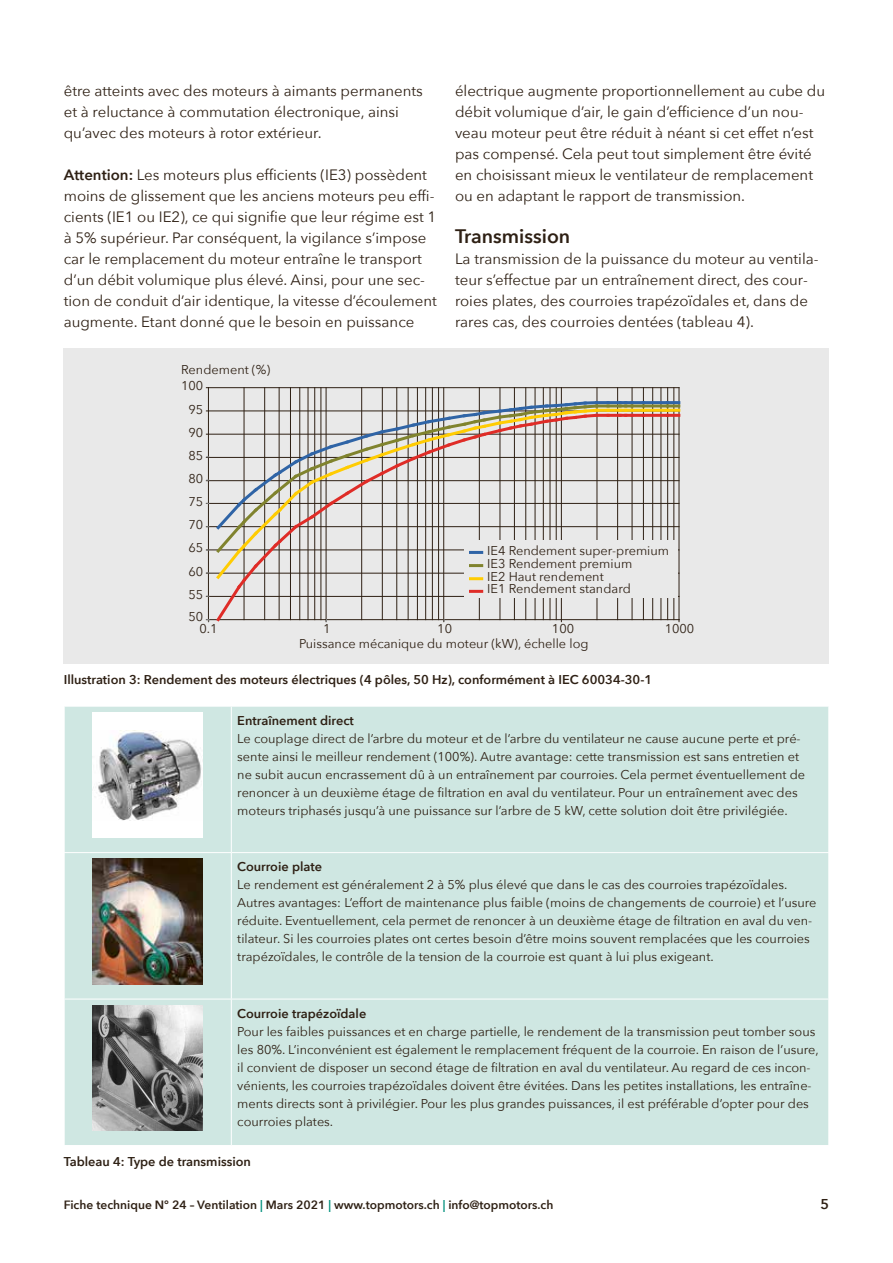
<style>
.page{position:relative;width:893px;height:1263px;background:#fff}
.page>*{position:absolute;margin:0;border:0;box-sizing:border-box;transform-origin:0 0}
.t1{font:600 19.5px "Avenir Next";color:#2e2014}
.t2{font:15px/21px "Avenir Next";color:#2e2014}
.t3{font:600 14.25px "Avenir Next";color:#2e2014}
.t4{font:12.75px/18px "Avenir Next";color:#2e2014}
.t5{font:600 12.75px "Avenir Next";color:#2e2014}
.t6{font:600 12px "Avenir Next";color:#2e2014}
.s1{font-weight:600}
.s2{color:#00907d}
</style>
<div class="page">
<div style="left:65px;top:707px;width:763px;height:438px;background:#cfe7e2"></div>
<hr style="left:231px;top:706px;width:1px;height:146px;background:#fff">
<hr style="left:64px;top:852px;width:167px;height:1px;background:#fff">
<hr style="left:231px;top:852px;width:598px;height:1px;background:#fff">
<hr style="left:231px;top:853px;width:1px;height:146px;background:#fff">
<hr style="left:64px;top:999px;width:167px;height:1px;background:#fff">
<hr style="left:231px;top:999px;width:598px;height:1px;background:#fff">
<hr style="left:231px;top:999px;width:1px;height:146px;background:#fff">
<div style="left:93px;top:712px;width:110px;height:126px;background:#fff"></div>
<img style="left:98px;top:730px;width:105px;height:91px">
<img style="left:93px;top:859px;width:110px;height:125px">
<img style="left:93px;top:1005px;width:110px;height:126px">
<div style="left:64px;top:348px;width:765px;height:315px;background:#e9e9e9"></div>
<hr style="left:208px;top:596px;width:471px;height:1px;background:#2e2014">
<hr style="left:208px;top:573px;width:471px;height:1px;background:#2e2014">
<hr style="left:208px;top:550px;width:471px;height:1px;background:#2e2014">
<hr style="left:208px;top:526px;width:471px;height:1px;background:#2e2014">
<hr style="left:208px;top:503px;width:471px;height:1px;background:#2e2014">
<hr style="left:208px;top:480px;width:471px;height:1px;background:#2e2014">
<hr style="left:208px;top:457px;width:471px;height:1px;background:#2e2014">
<hr style="left:208px;top:434px;width:471px;height:1px;background:#2e2014">
<hr style="left:208px;top:387px;width:471px;height:1px;background:#2e2014">
<hr style="left:244px;top:388px;width:1px;height:232px;background:#2e2014">
<hr style="left:264px;top:388px;width:1px;height:232px;background:#2e2014">
<hr style="left:279px;top:388px;width:1px;height:232px;background:#2e2014">
<hr style="left:290px;top:388px;width:1px;height:232px;background:#2e2014">
<hr style="left:299px;top:388px;width:1px;height:232px;background:#2e2014">
<hr style="left:308px;top:388px;width:1px;height:232px;background:#2e2014">
<hr style="left:314px;top:388px;width:1px;height:232px;background:#2e2014">
<hr style="left:321px;top:388px;width:1px;height:232px;background:#2e2014">
<hr style="left:326px;top:388px;width:1px;height:232px;background:#2e2014">
<hr style="left:361px;top:388px;width:1px;height:232px;background:#2e2014">
<hr style="left:382px;top:388px;width:1px;height:232px;background:#2e2014">
<hr style="left:396px;top:388px;width:1px;height:232px;background:#2e2014">
<hr style="left:408px;top:388px;width:1px;height:232px;background:#2e2014">
<hr style="left:417px;top:388px;width:1px;height:232px;background:#2e2014">
<hr style="left:425px;top:388px;width:1px;height:232px;background:#2e2014">
<hr style="left:432px;top:388px;width:1px;height:232px;background:#2e2014">
<hr style="left:438px;top:388px;width:1px;height:232px;background:#2e2014">
<hr style="left:443px;top:388px;width:1px;height:232px;background:#2e2014">
<hr style="left:479px;top:388px;width:1px;height:232px;background:#2e2014">
<hr style="left:500px;top:388px;width:1px;height:232px;background:#2e2014">
<hr style="left:514px;top:388px;width:1px;height:232px;background:#2e2014">
<hr style="left:525px;top:388px;width:1px;height:232px;background:#2e2014">
<hr style="left:535px;top:388px;width:1px;height:232px;background:#2e2014">
<hr style="left:543px;top:388px;width:1px;height:232px;background:#2e2014">
<hr style="left:550px;top:388px;width:1px;height:232px;background:#2e2014">
<hr style="left:556px;top:388px;width:1px;height:232px;background:#2e2014">
<hr style="left:561px;top:388px;width:1px;height:232px;background:#2e2014">
<hr style="left:597px;top:388px;width:1px;height:232px;background:#2e2014">
<hr style="left:617px;top:388px;width:1px;height:232px;background:#2e2014">
<hr style="left:632px;top:388px;width:1px;height:232px;background:#2e2014">
<hr style="left:643px;top:388px;width:1px;height:232px;background:#2e2014">
<hr style="left:652px;top:388px;width:1px;height:232px;background:#2e2014">
<hr style="left:661px;top:388px;width:1px;height:232px;background:#2e2014">
<hr style="left:667px;top:388px;width:1px;height:232px;background:#2e2014">
<hr style="left:674px;top:388px;width:1px;height:232px;background:#2e2014">
<hr style="left:679px;top:388px;width:1px;height:232px;background:#2e2014">
<hr style="left:208px;top:388px;width:1px;height:232px;background:#2e2014">
<hr style="left:208px;top:619px;width:471px;height:1px;background:#2e2014">
<div style="left:464px;top:540px;width:213px;height:58px;background:#e9e9e9"></div>
<hr style="left:643px;top:401px;width:24px;height:3px;background:#2f64a6">
<hr style="left:643px;top:404px;width:24px;height:3px;background:#80832e">
<hr style="left:643px;top:409px;width:24px;height:3px;background:#ffcc02">
<svg style="left:206px;top:400px;width:437px;height:223px"></svg>
<hr style="left:643px;top:414px;width:24px;height:3px;background:#df2c27">
<svg style="left:667px;top:401px;width:12px;height:16px"></svg>
<p class="t2" style="left:64px;top:80px;width:361px">être atteints avec des moteurs à aimants permanents et à reluctance à commutation électronique, ainsi qu’avec des moteurs à rotor extérieur.</p>
<p class="t2" style="left:64px;top:164px;width:375px"><span class="s1">Attention:</span> Les moteurs plus efficients (IE3) possèdent moins de glissement que les anciens moteurs peu effi&shy;cients (IE1 ou IE2), ce qui signifie que leur régime est 1 à 5% supérieur. Par conséquent, la vigilance s’impose car le remplacement du moteur entraîne le transport d’un débit volumique plus élevé. Ainsi, pour une sec&shy;tion de conduit d’air identique, la vitesse d’écoulement augmente. Etant donné que le besoin en puissance</p>
<p class="t4" style="left:181px;top:360px;width:91px">Rendement (%)</p>
<p class="t4" style="left:181px;top:376px;width:24px">100</p>
<p class="t4" style="left:189px;top:399px;width:16px">95</p>
<p class="t4" style="left:189px;top:423px;width:16px">90</p>
<p class="t4" style="left:189px;top:446px;width:16px">85</p>
<p class="t4" style="left:189px;top:469px;width:16px">80</p>
<p class="t4" style="left:189px;top:492px;width:16px">75</p>
<p class="t4" style="left:189px;top:515px;width:16px">70</p>
<p class="t4" style="left:189px;top:538px;width:16px">65</p>
<p class="t4" style="left:189px;top:562px;width:16px">60</p>
<p class="t4" style="left:189px;top:585px;width:16px">55</p>
<p class="t4" style="left:189px;top:607px;width:16px">50</p>
<p class="t2" style="left:455px;top:80px;width:372px">électrique augmente proportionnellement au cube du débit volumique d’air, le gain d’efficience d’un nou&shy;veau moteur peut être réduit à néant si cet effet n’est pas compensé. Cela peut tout simplement être évité en choisissant mieux le ventilateur de remplacement ou en adaptant le rapport de transmission.</p>
<h1 class="t1" style="left:455px;top:219px;width:117px">Transmission</h1>
<p class="t2" style="left:455px;top:248px;width:365px">La transmission de la puissance du moteur au ventila&shy;teur s’effectue par un entraînement direct, des cour&shy;roies plates, des courroies trapézoïdales et, dans de rares cas, des courroies dentées (tableau 4).</p>
<p class="t4" style="left:487px;top:543px;width:183px;line-height:12.9px">IE4 Rendement super-premium<br>IE3 Rendement premium<br>IE2 Haut rendement<br>IE1 Rendement standard</p>
<p class="t4" style="left:200px;top:619px;width:20px">0.1</p>
<p class="t4" style="left:323px;top:619px;width:9px">1</p>
<p class="t4" style="left:437px;top:619px;width:16px">10</p>
<p class="t4" style="left:552px;top:619px;width:24px">100</p>
<p class="t4" style="left:665px;top:619px;width:31px">1000</p>
<p class="t4" style="left:299px;top:634px;width:291px">Puissance mécanique du moteur (kW), échelle log</p>
<p class="t5" style="left:64px;top:669px;width:590px">Illustration 3: Rendement des moteurs électriques (4 pôles, 50 Hz), conformément à IEC 60034-30-1</p>
<p class="t5" style="left:237px;top:709px;width:118px">Entraînement direct</p>
<p class="t4" style="left:237px;top:729px;width:569px">Le couplage direct de l’arbre du moteur et de l’arbre du ventilateur ne cause aucune perte et pré&shy;sente ainsi le meilleur rendement (100%). Autre avantage: cette transmission est sans entretien et ne subit aucun encrassement dû à un entraînement par courroies. Cela permet éventuellement de renoncer à un deuxième étage de filtration en aval du ventilateur. Pour un entraînement avec des moteurs triphasés jusqu’à une puissance sur l’arbre de 5 kW, cette solution doit être privilégiée.</p>
<p class="t5" style="left:237px;top:856px;width:86px">Courroie plate</p>
<p class="t4" style="left:237px;top:875px;width:581px">Le rendement est généralement 2 à 5% plus élevé que dans le cas des courroies trapézoïdales.<br>Autres avantages: L’effort de maintenance plus faible (moins de changements de courroie) et l’usure réduite. Eventuellement, cela permet de renoncer à un deuxième étage de filtration en aval du ven&shy;tilateur. Si les courroies plates ont certes besoin d’être moins souvent remplacées que les courroies trapézoïdales, le contrôle de la tension de la courroie est quant à lui plus exigeant.</p>
<p class="t5" style="left:237px;top:1002px;width:131px">Courroie trapézoïdale</p>
<p class="t4" style="left:237px;top:1022px;width:583px">Pour les faibles puissances et en charge partielle, le rendement de la transmission peut tomber sous les 80%. L’inconvénient est également le remplacement fréquent de la courroie. En raison de l’usure, il convient de disposer un second étage de filtration en aval du ventilateur. Au regard de ces incon&shy;vénients, les courroies trapézoïdales doivent être évitées. Dans les petites installations, les entraîne&shy;ments directs sont à privilégier. Pour les plus grandes puissances, il est préférable d’opter pour des courroies plates.</p>
<p class="t5" style="left:64px;top:1151px;width:189px">Tableau 4: Type de transmission</p>
<p class="t6" style="left:64px;top:1194px;width:491px">Fiche technique N° 24 – Ventilation <span class="s2">|</span> Mars 2021 <span class="s2">|</span> www.topmotors.ch <span class="s2">|</span> info@topmotors.ch</p>
<p class="t3" style="left:820px;top:1191px;width:10px">5</p>
</div>
